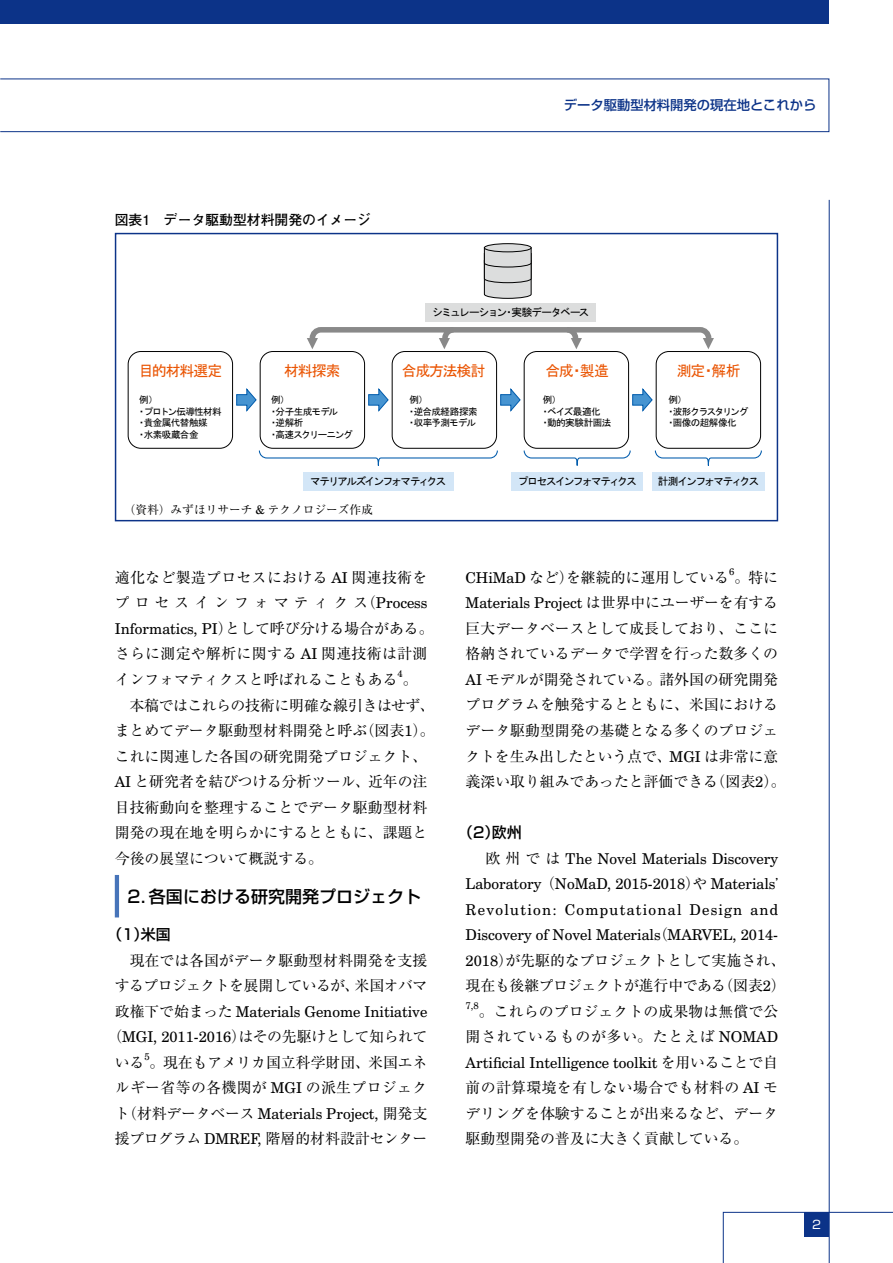
<style>
.page{position:relative;width:893px;height:1263px;background:#fff}
.page>*{position:absolute;margin:0;border:0;box-sizing:border-box;transform-origin:0 0}
.t1{font:500 16.95px "Shin Go Pr 6 N";color:#000}
.t2{font:14.85px/25.5px "Ryumin Pr 6 N";color:#000}
.t3{font:14.85px/25.5px "Century Schoolbook BT";color:#000;text-align:justify}
.t4{font:14.85px/25.5px "Ryumin Pr 6 N";letter-spacing:.025em;color:#000}
.t5{font:14.85px "MS Gothic";letter-spacing:-.075em;color:#ea5504}
.t6{font:14.85px "Ryumin Pr 6 N";letter-spacing:-.02em;color:#000}
.t7{font:500 14.85px "Shin Go Pr 6 N";color:#000}
.t8{font:700 13.8px "Futo Go B101 Pr 6 N";color:#000}
.t9{font:500 13.35px "Shin Go Pr 6 N";color:#0c3388}
.t10{font:11.7px "Ryumin Pr 6 N";color:#000}
.t11{font:11.7px "Shin Go Pr 6 N";color:#fff}
.t12{font:10.65px "MS Gothic";letter-spacing:-.15em;color:#000}
.t13{font:10.65px "MS Gothic";letter-spacing:-.12em;color:#000}
.t14{font:9.6px/11.7px "MS Gothic";letter-spacing:-.06em;color:#000}
.t15{font:9.6px/11.7px "MS Gothic";letter-spacing:-.085em;color:#000}
.t16{font:9.6px/11.7px "MS Gothic";letter-spacing:-.08em;color:#000}
.t17{font:9.6px "Century Schoolbook BT";color:#000}
.s1{font-family:"Century Schoolbook BT"}
.s2{font-family:"Ryumin Pr 6 N"}
</style>
<div class="page">
<div style="left:0;top:0;width:829px;height:23px;background:#0c3388"></div>
<hr style="left:829px;top:200px;width:1px;height:1063px;background:#0c3388">
<svg style="left:723px;top:1212px;width:170px;height:51px"></svg>
<div style="left:804px;top:1212px;width:25px;height:24px;background:#0c3388"></div>
<div style="left:0;top:79px;width:829px;height:53px;border:1px solid #0c3388"></div>
<div style="left:115px;top:875px;width:7px;height:42px;background:#4774b9"></div>
<div style="left:119px;top:873px;width:11px;height:46px;background:#fff"></div>
<div style="left:425px;top:303px;width:171px;height:19px;background:#dcdddd"></div>
<div style="left:303px;top:472px;width:150px;height:19px;background:#d3e6f7"></div>
<div style="left:511px;top:472px;width:132px;height:19px;background:#d3e6f7"></div>
<div style="left:652px;top:472px;width:113px;height:19px;background:#d3e6f7"></div>
<svg style="left:484px;top:244px;width:47px;height:8px"></svg>
<div style="left:484px;top:243px;width:47px;height:9px;border:1px solid #000;border-radius:50%"></div>
<svg style="left:484px;top:247px;width:48px;height:52px;background:#c3c4c4"></svg>
<div style="left:128px;top:351px;width:105px;height:97px;border:1px solid #000;border-radius:13px"></div>
<div style="left:260px;top:351px;width:105px;height:97px;border:1px solid #000;border-radius:13px"></div>
<div style="left:392px;top:351px;width:105px;height:97px;border:1px solid #000;border-radius:13px"></div>
<div style="left:524px;top:351px;width:105px;height:97px;border:1px solid #000;border-radius:13px"></div>
<div style="left:656px;top:351px;width:105px;height:97px;border:1px solid #000;border-radius:13px"></div>
<svg style="left:236px;top:388px;width:21px;height:24px"></svg>
<svg style="left:368px;top:388px;width:21px;height:24px"></svg>
<svg style="left:500px;top:388px;width:21px;height:24px"></svg>
<svg style="left:632px;top:388px;width:21px;height:24px"></svg>
<svg style="left:258px;top:450px;width:240px;height:16px"></svg>
<svg style="left:523px;top:450px;width:108px;height:16px"></svg>
<svg style="left:654px;top:450px;width:108px;height:16px"></svg>
<svg style="left:307px;top:327px;width:407px;height:22px"></svg>
<p class="t9" style="left:564px;top:94px;width:254px">データ駆動型材料開発の現在地とこれから</p>
<p class="t8" style="left:115px;top:209px;width:258px">図表1　データ駆動型材料開発のイメージ</p>
<p class="t5" style="left:139px;top:363px;width:85px">目的材料選定</p>
<p class="t5" style="left:284px;top:363px;width:58px">材料探索</p>
<p class="t14" style="left:137px;top:394px;width:86px">例）<br>・プロトン伝導性材料・貴金属代替触媒<br>・水素吸蔵合金</p>
<p class="t15" style="left:269px;top:394px;width:86px">例）<br>・分子生成モデル<br>・逆解析<br>・高速スクリーニング</p>
<p class="t13" style="left:432px;top:307px;width:159px">シミュレーション・実験データベース</p>
<p class="t5" style="left:402px;top:363px;width:85px">合成方法検討</p>
<p class="t14" style="left:407px;top:394px;width:72px">例）<br>・逆合成経路探索・収率予測モデル</p>
<p class="t5" style="left:545px;top:363px;width:65px">合成・製造</p>
<p class="t14" style="left:540px;top:394px;width:73px">例）<br>・ベイズ最適化・動的実験計画法</p>
<p class="t5" style="left:677px;top:363px;width:65px">測定・解析</p>
<p class="t16" style="left:666px;top:394px;width:84px">例）<br>・波形クラスタリング・画像の超解像化</p>
<p class="t12" style="left:310px;top:476px;width:138px">マテリアルズインフォマティクス</p>
<p class="t12" style="left:518px;top:476px;width:121px">プロセスインフォマティクス</p>
<p class="t12" style="left:658px;top:476px;width:103px">計測インフォマティクス</p>
<p class="t10" style="left:124px;top:500px;width:251px">（資料）みずほリサーチ <span class="s1">&amp;</span> テクノロジーズ作成</p>
<p class="t4" style="left:115px;top:564px;width:320px">適化など製造プロセスにおける <span class="s1">AI</span> 関連技術をプロセスインフォマティクス（<span class="s1">Process<br>Informatics, PI</span>）として呼び分ける場合がある。さらに測定や解析に関する <span class="s1">AI</span> 関連技術は計測インフォマティクスと呼ばれることもある。</p>
<p class="t17" style="left:398px;top:668px;width:7px">4</p>
<p class="t2" style="left:115px;top:691px;width:321px">　本稿ではこれらの技術に明確な線引きはせず、まとめてデータ駆動型材料開発と呼ぶ（図表<span class="s1">1</span>）。これに関連した各国の研究開発プロジェクト、<br><span class="s1">AI</span> と研究者を結びつける分析ツール、近年の注目技術動向を整理することでデータ駆動型材料開発の現在地を明らかにするとともに、課題と今後の展望について概説する。</p>
<p class="t1" style="left:128px;top:882px;width:295px">2．各国における研究開発プロジェクト</p>
<p class="t7" style="left:107px;top:922px;width:65px">（1）米国</p>
<p class="t2" style="left:115px;top:946px;width:314px">　現在では各国がデータ駆動型材料開発を支援するプロジェクトを展開しているが、米国オバマ</p>
<p class="t3" style="left:115px;top:998px;width:314px"><span class="s2">政権下で始まった</span> Materials Genome Initiative</p>
<p class="t2" style="left:107px;top:1023px;width:322px;text-align:center">（<span class="s1">MGI, 2011-2016</span>）はその先駆けとして知られている。現在もアメリカ国立科学財団、米国エネ</p>
<p class="t17" style="left:144px;top:1050px;width:7px">5</p>
<p class="t4" style="left:115px;top:1074px;width:314px">ルギー省等の各機関が <span class="s1">MGI</span> の派生プロジェク</p>
<p class="t3" style="left:115px;top:1100px;width:314px"><span class="s2">ト（材料データベース</span> Materials Project, <span class="s2">開発支</span></p>
<p class="t6" style="left:115px;top:1127px;width:314px">援プログラム <span class="s1">DMREF,</span> 階層的材料設計センター</p>
<p class="t17" style="left:729px;top:566px;width:7px">6</p>
<p class="t3" style="left:466px;top:590px;width:314px">Materials Project <span class="s2">は世界中にユーザーを有する</span></p>
<p class="t2" style="left:466px;top:615px;width:321px">巨大データベースとして成長しており、ここに格納されているデータで学習を行った数多くの<br><span class="s1">AI</span> モデルが開発されている。諸外国の研究開発プログラムを触発するとともに、米国におけるデータ駆動型開発の基礎となる多くのプロジェクトを生み出したという点で、<span class="s1">MGI</span> は非常に意義深い取り組みであったと評価できる（図表<span class="s1">2</span>）。</p>
<p class="t7" style="left:458px;top:820px;width:65px">（2）欧州</p>
<p class="t3" style="left:466px;top:845px;width:314px"><span class="s2">　欧州では</span> The Novel Materials Discovery Laboratory<span class="s2">（</span>NoMaD, 2015-2018<span class="s2">）や</span> Materials<span class="s2">ʼ </span>Revolution: Computational Design and Discovery of Novel Materials<span class="s2">（</span>MARVEL, 2014-</p>
<p class="t2" style="left:466px;top:946px;width:321px"><span class="s1">2018</span>）が先駆的なプロジェクトとして実施され、現在も後継プロジェクトが進行中である（図表<span class="s1">2</span>）</p>
<p class="t17" style="left:466px;top:999px;width:15px">7,8</p>
<p class="t2" style="left:466px;top:564px;width:314px"><span class="s1">CHiMaD</span> など）を継続的に運用している。特に</p>
<p class="t2" style="left:466px;top:997px;width:314px;text-align:right">。これらのプロジェクトの成果物は無償で公開されているものが多い。たとえば <span class="s1">NOMAD</span></p>
<p class="t3" style="left:466px;top:1049px;width:314px">Artificial Intelligence toolkit <span class="s2">を用いることで自</span></p>
<p class="t2" style="left:466px;top:1074px;width:314px;text-align:justify">前の計算環境を有しない場合でも材料の <span class="s1">AI</span> モデリングを体験することが出来るなど、データ駆動型開発の普及に大きく貢献している。</p>
<p class="t11" style="left:812px;top:1214px;width:10px">2</p>
</div>
